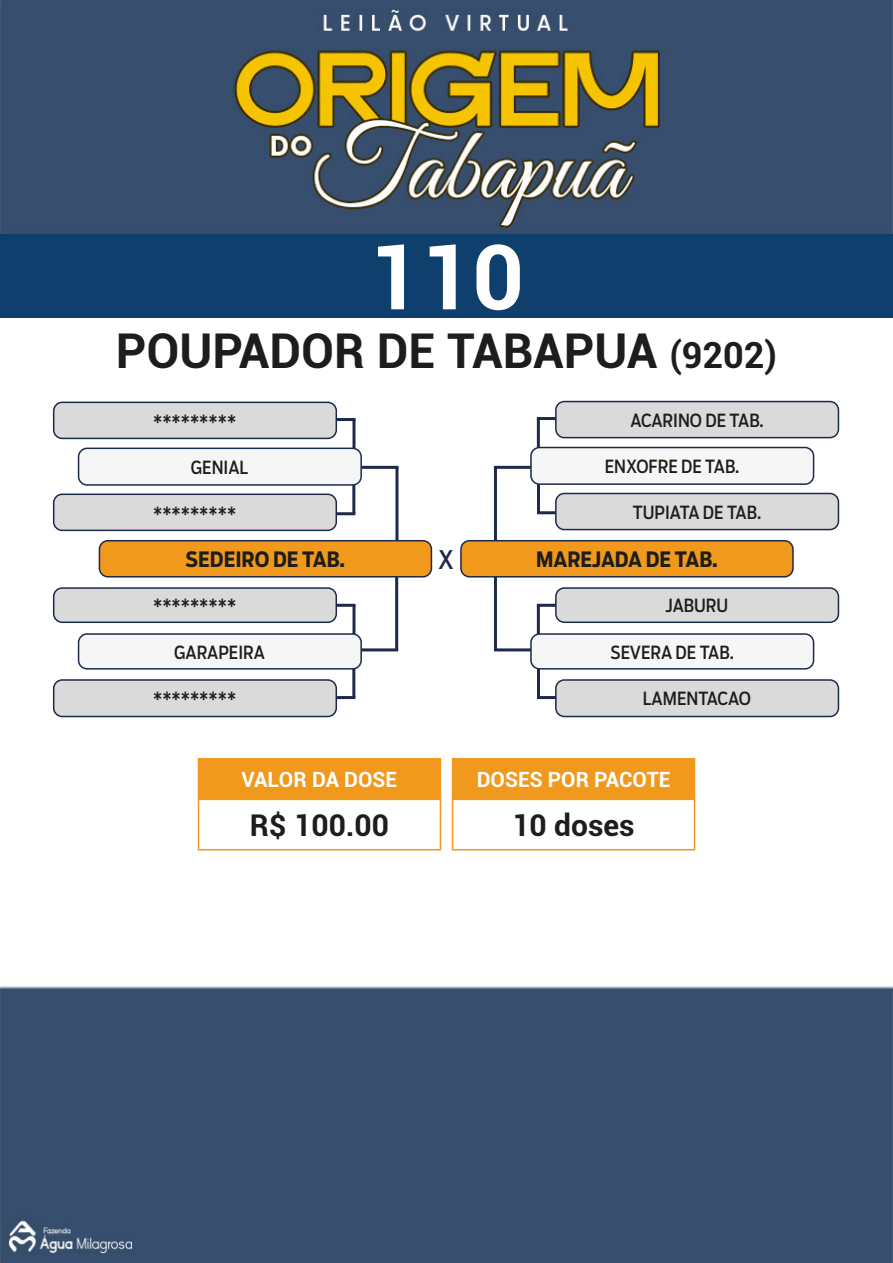
<style>
.page{position:relative;width:893px;height:1263px;background:#fff}
.page>*{position:absolute;margin:0;border:0;box-sizing:border-box;transform-origin:0 0}
.t1{font:700 90px "Roboto";color:#fff}
.t2{font:700 48px "Roboto";color:#1d1d1b}
.t3{font:700 30px "Roboto";color:#1d1d1b}
.t4{font:25.5px "Boomer Cond";color:#1d294a}
.t5{font:700 21px "Boomer Cond";color:#1d1d1b}
.t6{font:700 21px "Roboto";color:#fff}
.t7{font:18px "Boomer Cond";color:#1d1d1b}
.s1{font-size:36px}
</style>
<div class="page">
<img style="left:0;top:0;width:893px;height:1263px">
<div style="left:198px;top:759px;width:242px;height:40px;background:#f1991c"></div>
<div style="left:198px;top:758px;width:243px;height:42px;border:2px solid #f1991c"></div>
<div style="left:198px;top:799px;width:243px;height:51px;border:2px solid #f1991c"></div>
<div style="left:453px;top:759px;width:241px;height:40px;background:#f1991c"></div>
<div style="left:452px;top:758px;width:243px;height:42px;border:2px solid #f1991c"></div>
<div style="left:452px;top:799px;width:243px;height:51px;border:2px solid #f1991c"></div>
<hr style="left:494px;top:467px;width:3px;height:74px;background:#1d294a">
<hr style="left:494px;top:466px;width:37px;height:3px;background:#1d294a">
<hr style="left:395px;top:467px;width:3px;height:74px;background:#1d294a">
<hr style="left:361px;top:466px;width:37px;height:3px;background:#1d294a">
<hr style="left:352px;top:605px;width:3px;height:29px;background:#1d294a">
<hr style="left:336px;top:604px;width:19px;height:3px;background:#1d294a">
<hr style="left:352px;top:669px;width:3px;height:29px;background:#1d294a">
<hr style="left:336px;top:696px;width:19px;height:3px;background:#1d294a">
<hr style="left:537px;top:605px;width:3px;height:29px;background:#1d294a">
<hr style="left:537px;top:604px;width:19px;height:3px;background:#1d294a">
<hr style="left:537px;top:669px;width:3px;height:29px;background:#1d294a">
<hr style="left:537px;top:696px;width:19px;height:3px;background:#1d294a">
<hr style="left:537px;top:418px;width:3px;height:29px;background:#1d294a">
<hr style="left:537px;top:417px;width:19px;height:3px;background:#1d294a">
<hr style="left:537px;top:484px;width:3px;height:29px;background:#1d294a">
<hr style="left:537px;top:511px;width:19px;height:3px;background:#1d294a">
<hr style="left:352px;top:485px;width:3px;height:29px;background:#1d294a">
<hr style="left:336px;top:512px;width:19px;height:3px;background:#1d294a">
<hr style="left:352px;top:419px;width:3px;height:29px;background:#1d294a">
<hr style="left:336px;top:418px;width:19px;height:3px;background:#1d294a">
<hr style="left:510px;top:521px;width:282px;height:1px;background:#fff">
<div style="left:556px;top:493px;width:282px;height:37px;background:#dadada;border-radius:9px"></div>
<div style="left:555px;top:493px;width:284px;height:37px;border:2px solid #1d294a;border-radius:9px"></div>
<div style="left:54px;top:494px;width:282px;height:36px;background:#dadada;border-radius:9px"></div>
<div style="left:53px;top:493px;width:284px;height:38px;border:2px solid #1d294a;border-radius:9px"></div>
<div style="left:54px;top:680px;width:282px;height:36px;background:#dadada;border-radius:9px"></div>
<div style="left:53px;top:679px;width:284px;height:38px;border:2px solid #1d294a;border-radius:9px"></div>
<div style="left:556px;top:680px;width:282px;height:36px;background:#dadada;border-radius:9px"></div>
<div style="left:555px;top:679px;width:284px;height:38px;border:2px solid #1d294a;border-radius:9px"></div>
<div style="left:531px;top:447px;width:283px;height:37px;background:#f6f6f6;border-radius:9px"></div>
<div style="left:530px;top:447px;width:284px;height:38px;border:2px solid #1d294a;border-radius:9px"></div>
<div style="left:79px;top:448px;width:282px;height:37px;background:#f6f6f6;border-radius:9px"></div>
<div style="left:78px;top:448px;width:284px;height:38px;border:2px solid #1d294a;border-radius:9px"></div>
<div style="left:79px;top:634px;width:282px;height:35px;background:#f6f6f6;border-radius:9px"></div>
<div style="left:78px;top:633px;width:284px;height:37px;border:2px solid #1d294a;border-radius:9px"></div>
<div style="left:531px;top:634px;width:283px;height:35px;background:#f6f6f6;border-radius:9px"></div>
<div style="left:530px;top:633px;width:284px;height:37px;border:2px solid #1d294a;border-radius:9px"></div>
<div style="left:556px;top:401px;width:282px;height:37px;background:#dadada;border-radius:9px"></div>
<div style="left:555px;top:401px;width:284px;height:37px;border:2px solid #1d294a;border-radius:9px"></div>
<div style="left:54px;top:402px;width:282px;height:36px;background:#dadada;border-radius:9px"></div>
<div style="left:53px;top:402px;width:284px;height:37px;border:2px solid #1d294a;border-radius:9px"></div>
<div style="left:54px;top:588px;width:282px;height:34px;background:#dadada;border-radius:9px"></div>
<div style="left:53px;top:587px;width:284px;height:36px;border:2px solid #1d294a;border-radius:9px"></div>
<div style="left:556px;top:588px;width:282px;height:34px;background:#dadada;border-radius:9px"></div>
<div style="left:555px;top:587px;width:284px;height:36px;border:2px solid #1d294a;border-radius:9px"></div>
<div style="left:432px;top:541px;width:28px;height:36px;background:#fff"></div>
<div style="left:99px;top:541px;width:332px;height:36px;background:#f1991c;border-radius:9px"></div>
<div style="left:99px;top:540px;width:333px;height:37px;border:2px solid #1d294a;border-radius:9px"></div>
<div style="left:461px;top:541px;width:332px;height:36px;background:#f1991c;border-radius:9px"></div>
<div style="left:460px;top:540px;width:334px;height:37px;border:2px solid #1d294a;border-radius:9px"></div>
<hr style="left:395px;top:576px;width:3px;height:74px;background:#1d294a">
<hr style="left:361px;top:648px;width:37px;height:3px;background:#1d294a">
<hr style="left:494px;top:576px;width:3px;height:74px;background:#1d294a">
<hr style="left:494px;top:648px;width:37px;height:3px;background:#1d294a">
<div style="left:0;top:234px;width:893px;height:83px;background:#0f406d"></div>
<p class="t1" style="left:369px;top:214px;width:156px">110</p>
<p class="t2" style="left:116px;top:317px;width:663px">POUPADOR DE TABAPUA <span class="s1">(9202)</span></p>
<p class="t7" style="left:153px;top:410px;width:85px">*********</p>
<p class="t7" style="left:630px;top:410px;width:135px">ACARINO DE TAB.</p>
<p class="t7" style="left:191px;top:457px;width:59px">GENIAL</p>
<p class="t7" style="left:605px;top:456px;width:136px">ENXOFRE DE TAB.</p>
<p class="t7" style="left:153px;top:502px;width:85px">*********</p>
<p class="t7" style="left:633px;top:501px;width:130px">TUPIATA DE TAB.</p>
<p class="t5" style="left:186px;top:547px;width:161px">SEDEIRO DE TAB.</p>
<p class="t4" style="left:438px;top:545px;width:17px">X</p>
<p class="t5" style="left:536px;top:547px;width:183px">MAREJADA DE TAB.</p>
<p class="t7" style="left:153px;top:595px;width:85px">*********</p>
<p class="t7" style="left:665px;top:595px;width:64px">JABURU</p>
<p class="t7" style="left:174px;top:641px;width:92px">GARAPEIRA</p>
<p class="t7" style="left:610px;top:641px;width:125px">SEVERA DE TAB.</p>
<p class="t7" style="left:153px;top:688px;width:85px">*********</p>
<p class="t7" style="left:643px;top:688px;width:109px">LAMENTACAO</p>
<p class="t6" style="left:242px;top:764px;width:157px">VALOR DA DOSE</p>
<p class="t3" style="left:250px;top:804px;width:141px">R$ 100.00</p>
<p class="t6" style="left:477px;top:764px;width:195px">DOSES POR PACOTE</p>
<p class="t3" style="left:512px;top:804px;width:124px">10 doses</p>
</div>
